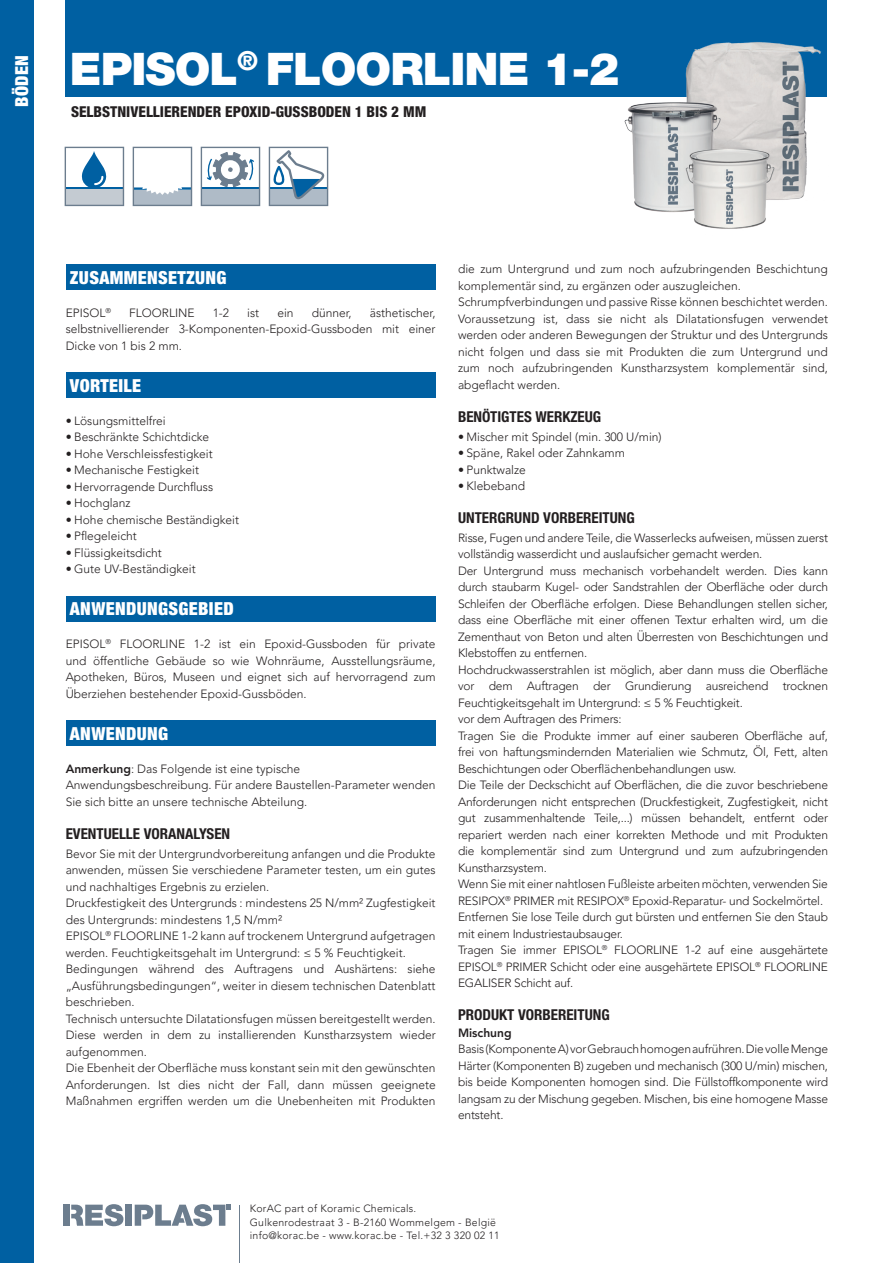
<style>
.page{position:relative;width:893px;height:1263px;background:#fff}
.page>*{position:absolute;margin:0;border:0;box-sizing:border-box;transform-origin:0 0}
.t1{font:900 45px "Helvetica Neue LT Std";letter-spacing:-.02em;color:#fff}
.t2{font:900 condensed 18px "Helvetica Neue LT Std";letter-spacing:.02em;color:#fff}
.TItle_niv_2{font:700 condensed 15px "Helvetica Neue LT Std";color:#231f20}
.t3{font:800 condensed 15px "Helvetica Neue LT Std";color:#231f20}
.BODY_TEXT{font:700 condensed 15px "Helvetica Neue LT Std";color:#231f20}
.BODY_TEXT-2{font:300 12px/16.5px "Avenir LT Pro";color:#231f20;text-align:justify}
.BODY_TEXT-3{font:800 12px "Avenir LT Pro";color:#231f20}
.t4{font:300 10.5px/13.5px "Avenir LT Pro";letter-spacing:.025em;color:#231f20}
.s1{font-weight:800}
</style>
<div class="page">
<div style="left:0;top:0;width:34px;height:1263px;background:#0060a2"></div>
<hr style="left:240px;top:1205px;width:1px;height:58px;background:#6c7d8e">
<div style="left:125px;top:1205px;width:7px;height:21px;background:#6c7d8e"></div>
<div style="left:64px;top:1205px;width:6px;height:21px;background:#6c7d8e"></div>
<svg style="left:71px;top:1204px;width:52px;height:22px"></svg>
<svg style="left:135px;top:1204px;width:96px;height:22px"></svg>
<div style="left:66px;top:264px;width:370px;height:26px;background:#0060a2"></div>
<div style="left:66px;top:372px;width:370px;height:26px;background:#0060a2"></div>
<div style="left:66px;top:596px;width:370px;height:25px;background:#0060a2"></div>
<div style="left:66px;top:720px;width:370px;height:26px;background:#0060a2"></div>
<div style="left:65px;top:0;width:761px;height:97px;background:#0060a2"></div>
<svg style="left:65px;top:147px;width:59px;height:59px"></svg>
<svg style="left:133px;top:147px;width:59px;height:59px"></svg>
<svg style="left:201px;top:147px;width:59px;height:59px"></svg>
<svg style="left:269px;top:147px;width:59px;height:59px"></svg>
<img style="left:624px;top:14px;width:203px;height:215px">
<h2 class="t2" style="left:11px;top:107px;width:53px;rotate:-90deg">BÖDEN</h2>
<p class="t1" style="left:70px;top:42px;width:551px">EPISOL<sup>®</sup> FLOORLINE 1-2</p>
<p class="t3" style="left:71px;top:103px;width:357px">SELBSTNIVELLIERENDER EPOXID-GUSSBODEN 1 BIS 2 MM</p>
<p class="t2" style="left:70px;top:266px;width:158px">ZUSAMMENSETZUNG</p>
<p class="BODY_TEXT-2" style="left:66px;top:304px;width:47px">EPISOL<sup>®</sup></p>
<p class="BODY_TEXT-2" style="left:129px;top:304px;width:67px">FLOORLINE</p>
<p class="BODY_TEXT-2" style="left:213px;top:304px;width:18px">1-2</p>
<p class="BODY_TEXT-2" style="left:247px;top:304px;width:13px">ist</p>
<p class="BODY_TEXT-2" style="left:277px;top:304px;width:18px">ein</p>
<p class="BODY_TEXT-2" style="left:312px;top:304px;width:42px">dünner,</p>
<p class="BODY_TEXT-2" style="left:66px;top:304px;width:371px;text-indent:304px">ästhetischer, selbstnivellierender 3-Komponenten-Epoxid-Gussboden mit einer Dicke von 1 bis 2 mm.</p>
<p class="t2" style="left:70px;top:374px;width:73px">VORTEILE</p>
<p class="BODY_TEXT-2" style="left:66px;top:412px;width:102px">• Lösungsmittelfrei</p>
<p class="BODY_TEXT-2" style="left:66px;top:429px;width:145px">• Beschränkte Schichtdicke</p>
<p class="BODY_TEXT-2" style="left:66px;top:445px;width:148px">• Hohe Verschleissfestigkeit</p>
<p class="BODY_TEXT-2" style="left:66px;top:462px;width:135px">• Mechanische Festigkeit</p>
<p class="BODY_TEXT-2" style="left:66px;top:478px;width:149px">• Hervorragende Durchfluss</p>
<p class="BODY_TEXT-2" style="left:66px;top:495px;width:66px">• Hochglanz</p>
<p class="BODY_TEXT-2" style="left:66px;top:511px;width:175px">• Hohe chemische Beständigkeit</p>
<p class="BODY_TEXT-2" style="left:66px;top:528px;width:73px">• Pflegeleicht</p>
<p class="BODY_TEXT-2" style="left:66px;top:544px;width:98px">• Flüssigkeitsdicht</p>
<p class="BODY_TEXT-2" style="left:66px;top:561px;width:132px">• Gute UV-Beständigkeit</p>
<p class="t2" style="left:70px;top:598px;width:165px">ANWENDUNGSGEBIED</p>
<p class="BODY_TEXT-2" style="left:66px;top:636px;width:371px">EPISOL<sup>®</sup> FLOORLINE 1-2 ist ein Epoxid-Gussboden für private und öffentliche Gebäude so wie Wohnräume, Ausstellungsräume, Apotheken, Büros, Museen und eignet sich auf hervorragend zum Überziehen bestehender Epoxid-Gussböden.</p>
<p class="t2" style="left:70px;top:722px;width:100px">ANWENDUNG</p>
<p class="BODY_TEXT-2" style="left:66px;top:761px;width:371px;text-align:left"><span class="s1">Anmerkung</span>: Das Folgende ist eine typische<br>Anwendungsbeschreibung. Für andere Baustellen-Parameter wenden<br>Sie sich bitte an unsere technische Abteilung.</p>
<p class="TItle_niv_2" style="left:66px;top:824px;width:166px">EVENTUELLE VORANALYSEN</p>
<p class="BODY_TEXT-2" style="left:66px;top:845px;width:371px">Bevor Sie mit der Untergrundvorbereitung anfangen und die Produkte anwenden, müssen Sie verschiedene Parameter testen, um ein gutes und nachhaltiges Ergebnis zu erzielen.</p>
<p class="BODY_TEXT-2" style="left:66px;top:895px;width:371px">Druckfestigkeit des Untergrunds : mindestens 25 N/mm² Zugfestigkeit des Untergrunds: mindestens 1,5 N/mm²</p>
<p class="BODY_TEXT-2" style="left:66px;top:928px;width:371px">EPISOL<sup>®</sup> FLOORLINE 1-2 kann auf trockenem Untergrund aufgetragen werden. Feuchtigkeitsgehalt im Untergrund: ≤ 5 % Feuchtigkeit.</p>
<p class="BODY_TEXT-2" style="left:66px;top:961px;width:371px">Bedingungen während des Auftragens und Aushärtens: siehe „Ausführungsbedingungen“, weiter in diesem technischen Datenblatt beschrieben.</p>
<p class="BODY_TEXT-2" style="left:66px;top:1010px;width:371px">Technisch untersuchte Dilatationsfugen müssen bereitgestellt werden.<br>Diese werden in dem zu installierenden Kunstharzsystem wieder aufgenommen.</p>
<p class="BODY_TEXT-2" style="left:66px;top:1060px;width:371px">Die Ebenheit der Oberfläche muss konstant sein mit den gewünschten Anforderungen. Ist dies nicht der Fall, dann müssen geeignete Maßnahmen ergriffen werden um die Unebenheiten mit Produkten</p>
<p class="BODY_TEXT-2" style="left:458px;top:261px;width:371px">die zum Untergrund und zum noch aufzubringenden Beschichtung komplementär sind, zu ergänzen oder auszugleichen.</p>
<p class="BODY_TEXT-2" style="left:458px;top:294px;width:371px">Schrumpfverbindungen und passive Risse können beschichtet werden.<br>Voraussetzung ist, dass sie nicht als Dilatationsfugen verwendet werden oder anderen Bewegungen der Struktur und des Untergrunds nicht folgen und dass sie mit Produkten die zum Untergrund und zum noch aufzubringenden Kunstharzsystem komplementär sind, abgeflacht werden.</p>
<p class="TItle_niv_2" style="left:458px;top:407px;width:145px">BENÖTIGTES WERKZEUG</p>
<p class="BODY_TEXT-2" style="left:458px;top:428px;width:205px">• Mischer mit Spindel (min. 300 U/min)</p>
<p class="BODY_TEXT-2" style="left:458px;top:445px;width:169px">• Späne, Rakel oder Zahnkamm</p>
<p class="BODY_TEXT-2" style="left:458px;top:461px;width:69px">• Punktwalze</p>
<p class="BODY_TEXT-2" style="left:458px;top:478px;width:68px">• Klebeband</p>
<p class="TItle_niv_2" style="left:458px;top:509px;width:178px">UNTERGRUND VORBEREITUNG</p>
<p class="BODY_TEXT-2" style="left:458px;top:529px;width:371px">Risse, Fugen und andere Teile, die Wasserlecks aufweisen, müssen zuerst vollständig wasserdicht und auslaufsicher gemacht werden.</p>
<p class="BODY_TEXT-2" style="left:458px;top:562px;width:371px">Der Untergrund muss mechanisch vorbehandelt werden. Dies kann durch staubarm Kugel- oder Sandstrahlen der Oberfläche oder durch Schleifen der Oberfläche erfolgen. Diese Behandlungen stellen sicher, dass eine Oberfläche mit einer offenen Textur erhalten wird, um die Zementhaut von Beton und alten Überresten von Beschichtungen und Klebstoffen zu entfernen.</p>
<p class="BODY_TEXT-2" style="left:458px;top:661px;width:371px">Hochdruckwasserstrahlen ist möglich, aber dann muss die Oberfläche vor dem Auftragen der Grundierung ausreichend trocknen Feuchtigkeitsgehalt im Untergrund: ≤ 5 % Feuchtigkeit.</p>
<p class="BODY_TEXT-2" style="left:458px;top:711px;width:165px">vor dem Auftragen des Primers:</p>
<p class="BODY_TEXT-2" style="left:458px;top:727px;width:371px">Tragen Sie die Produkte immer auf einer sauberen Oberfläche auf, frei von haftungsmindernden Materialien wie Schmutz, Öl, Fett, alten Beschichtungen oder Oberflächenbehandlungen usw.</p>
<p class="BODY_TEXT-2" style="left:458px;top:777px;width:371px">Die Teile der Deckschicht auf Oberflächen, die die zuvor beschriebene Anforderungen nicht entsprechen (Druckfestigkeit, Zugfestigkeit, nicht gut zusammenhaltende Teile,...) müssen behandelt, entfernt oder repariert werden nach einer korrekten Methode und mit Produkten die komplementär sind zum Untergrund und zum aufzubringenden Kunstharzsystem.</p>
<p class="BODY_TEXT-2" style="left:458px;top:876px;width:371px">Wenn Sie mit einer nahtlosen Fußleiste arbeiten möchten, verwenden Sie<br>RESIPOX<sup>®</sup> PRIMER mit RESIPOX<sup>®</sup> Epoxid-Reparatur- und Sockelmörtel.</p>
<p class="BODY_TEXT-2" style="left:458px;top:909px;width:371px">Entfernen Sie lose Teile durch gut bürsten und entfernen Sie den Staub mit einem Industriestaubsauger.</p>
<p class="BODY_TEXT-2" style="left:458px;top:942px;width:371px">Tragen Sie immer EPISOL<sup>®</sup> FLOORLINE 1-2 auf eine ausgehärtete EPISOL<sup>®</sup> PRIMER Schicht oder eine ausgehärtete EPISOL<sup>®</sup> FLOORLINE EGALISER Schicht auf.</p>
<p class="BODY_TEXT" style="left:458px;top:1006px;width:153px">PRODUKT VORBEREITUNG</p>
<p class="BODY_TEXT-3" style="left:458px;top:1025px;width:55px">Mischung</p>
<p class="BODY_TEXT-2" style="left:458px;top:1041px;width:371px">Basis (Komponente A) vor Gebrauch homogen aufrühren. Die volle Menge Härter (Komponenten B) zugeben und mechanisch (300 U/min) mischen, bis beide Komponenten homogen sind. Die Füllstoffkomponente wird langsam zu der Mischung gegeben. Mischen, bis eine homogene Masse entsteht.</p>
<p class="t4" style="left:250px;top:1202px;width:251px">KorAC part of Koramic Chemicals.<br>Gulkenrodestraat 3 - B-2160 Wommelgem - België info@korac.be - www.korac.be - Tel.+32 3 320 02 11</p>
</div>
